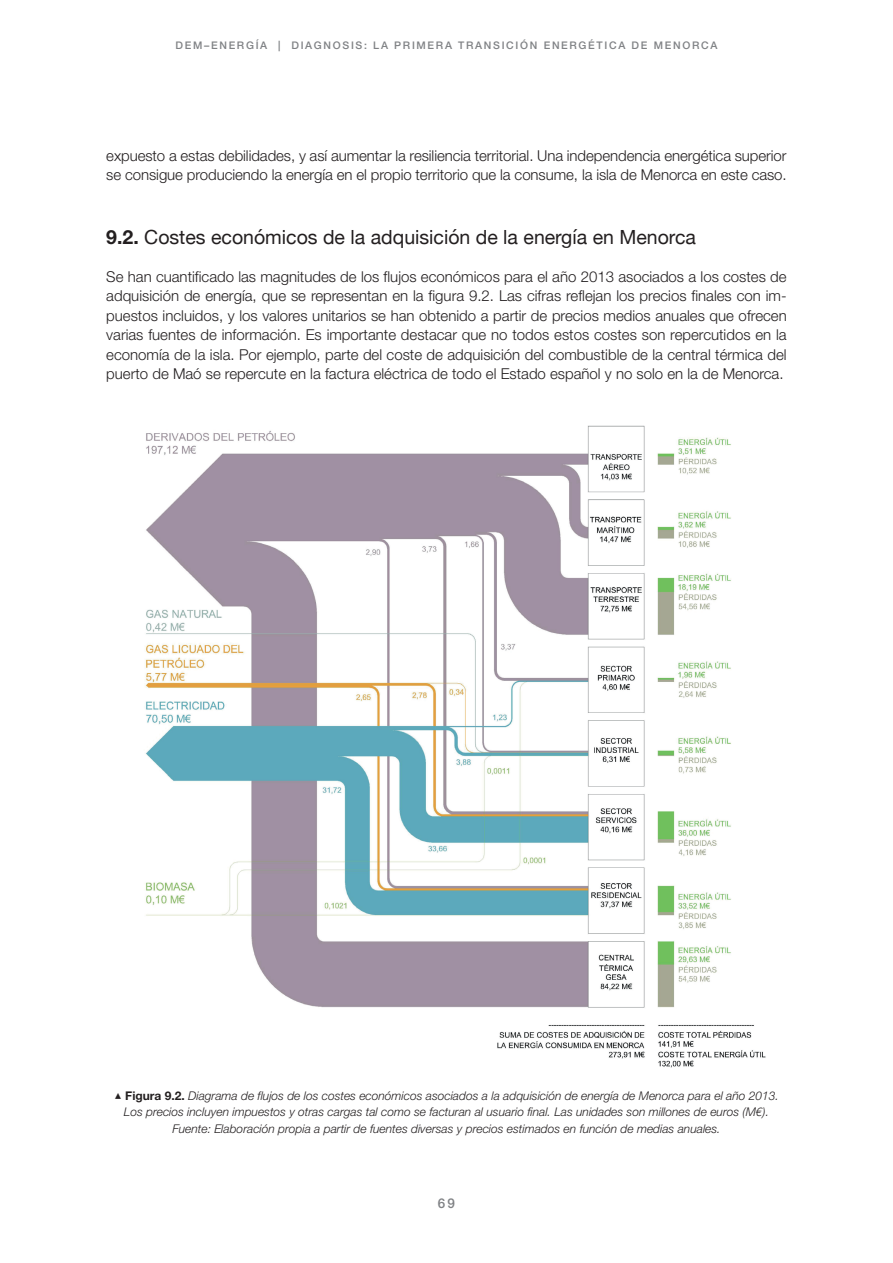
<style>
.page{position:relative;width:893px;height:1263px;background:#fff}
.page>*{position:absolute;margin:0;border:0;box-sizing:border-box;transform-origin:0 0}
.t1{font:19.5px "Helvetica Neue";color:#231f20}
.t2{font:300 15px/19.5px "Helvetica Neue";letter-spacing:-.005em;color:#231f20}
.t3{font:500 13.5px "Helvetica Neue";color:#808285}
.t4{font:italic 300 12px "Helvetica Neue";color:#231f20}
.t5{font:500 10.5px "Helvetica Neue";letter-spacing:.16em;color:#808285}
.s1{font-weight:700}
.s2{font-weight:700;font-style:normal}
</style>
<div class="page">
<img style="left:145px;top:425px;width:621px;height:643px">
<p class="t5" style="left:176px;top:39px;width:543px">DEM–ENERGÍA | DIAGNOSIS: LA PRIMERA TRANSICIÓN ENERGÉTICA DE MENORCA</p>
<p class="t2" style="left:106px;top:145px;width:682px">expuesto a estas debilidades, y así aumentar la resiliencia territorial. Una independencia energética superior se consigue produciendo la energía en el propio territorio que la consume, la isla de Menorca en este caso.</p>
<h1 class="t1" style="left:106px;top:223px;width:591px"><span class="s1">9.2.</span> Costes económicos de la adquisición de la energía en Menorca</h1>
<p class="t2" style="left:106px;top:266px;width:682px;text-align:justify">Se han cuantificado las magnitudes de los flujos económicos para el año 2013 asociados a los costes de adquisición de energía, que se representan en la figura 9.2. Las cifras reflejan los precios finales con im&shy;puestos incluidos, y los valores unitarios se han obtenido a partir de precios medios anuales que ofrecen varias fuentes de información. Es importante destacar que no todos estos costes son repercutidos en la economía de la isla. Por ejemplo, parte del coste de adquisición del combustible de la central térmica del puerto de Maó se repercute en la factura eléctrica de todo el Estado español y no solo en la de Menorca.</p>
<p class="t4" style="left:125px;top:1088px;width:655px"><span class="s2">Figura 9.2.</span> Diagrama de flujos de los costes económicos asociados a la adquisición de energía de Menorca para el año 2013.</p>
<p class="t4" style="left:124px;top:1105px;width:647px">Los precios incluyen impuestos y otras cargas tal como se facturan al usuario final. Las unidades son millones de euros (M€).</p>
<p class="t4" style="left:172px;top:1121px;width:550px">Fuente: Elaboración propia a partir de fuentes diversas y precios estimados en función de medias anuales.</p>
<p class="t3" style="left:438px;top:1195px;width:19px">69</p>
</div>
